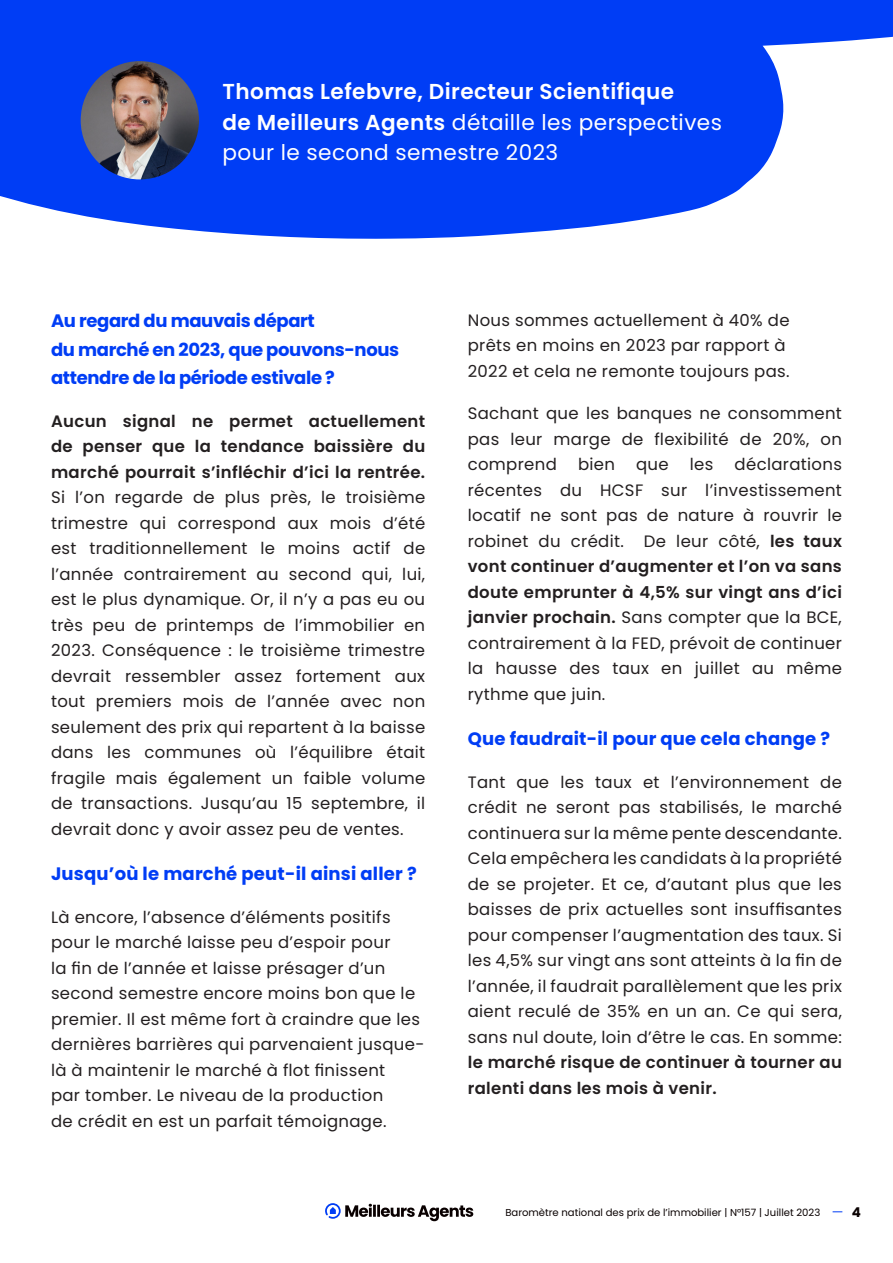
<style>
.page{position:relative;width:893px;height:1263px;background:#fff}
.page>*{position:absolute;margin:0;border:0;box-sizing:border-box;transform-origin:0 0}
.t1{font:700 45px/48px "Poppins";color:#fff}
.t2{font:600 21.6px/30.6px "Poppins";letter-spacing:.02em;color:#fff}
.t3{font:700 18px/28.5px "Poppins";letter-spacing:-.02em;color:#003df5}
.t4{font:700 18px "Poppins";letter-spacing:.01em;color:#003df5}
.t5{font:16.5px/25.5px "Poppins";letter-spacing:.02em;color:#231f20;text-align:justify}
.t6{font:600 16.5px/25.5px "Poppins";letter-spacing:.02em;color:#231f20;text-align:justify}
.t7{font:700 13.5px "Poppins";color:#090000}
.t8{font:10.05px "Poppins";color:#090000}
.s1{font-weight:400}
.s2{font-weight:600}
</style>
<div class="page">
<svg style="left:325px;top:1203px;width:148px;height:18px"></svg>
<svg style="left:0;top:81px;width:784px;height:158px;background:#1c52f6"></svg>
<div style="left:0;top:0;width:893px;height:81px;background:#003df5"></div>
<img style="left:81px;top:61px;width:118px;height:118px;border-radius:59px">
<h1 class="t1" style="left:163px;top:62px;width:387px">L’analyse de<br>Meilleurs Agents</h1>
<h2 class="t2" style="left:223px;top:76px;width:501px">Thomas Lefebvre, Directeur Scientifique<br>de Meilleurs Agents <span class="s1">détaille les perspectives pour le second semestre 2023</span></h2>
<p class="t3" style="left:51px;top:307px;width:350px">Au regard du mauvais départ<br>du marché en 2023, que pouvons-nous attendre de la période estivale ?</p>
<p class="t6" style="left:51px;top:408px;width:376px">Aucun signal ne permet actuellement de penser que la tendance baissière du marché pourrait s’infléchir d’ici la rentrée.</p>
<p class="t5" style="left:51px;top:485px;width:376px">Si l’on regarde de plus près, le troisième trimestre qui correspond aux mois d’été est traditionnellement le moins actif de l’année contrairement au second qui, lui, est le plus dynamique. Or, il n’y a pas eu ou très peu de printemps de l’immobilier en 2023. Conséquence : le troisième trimestre devrait ressembler assez fortement aux tout premiers mois de l’année avec non seulement des prix qui repartent à la baisse dans les communes où l’équilibre était fragile mais également un faible volume de transactions. Jusqu’au 15 septembre, il devrait donc y avoir assez peu de ventes.</p>
<p class="t4" style="left:51px;top:863px;width:367px">Jusqu’où le marché peut-il ainsi aller ?</p>
<p class="t5" style="left:51px;top:904px;width:375px;text-align:left">Là encore, l’absence d’éléments positifs pour le marché laisse peu d’espoir pour<br>la fin de l’année et laisse présager d’un second semestre encore moins bon que le premier. Il est même fort à craindre que les dernières barrières qui parvenaient jusque&shy;là à maintenir le marché à flot finissent<br>par tomber. Le niveau de la production<br>de crédit en est un parfait témoignage.</p>
<p class="t5" style="left:468px;top:307px;width:323px;text-align:left">Nous sommes actuellement à 40% de prêts en moins en 2023 par rapport à<br>2022 et cela ne remonte toujours pas.</p>
<p class="t5" style="left:468px;top:401px;width:376px">Sachant que les banques ne consomment pas leur marge de flexibilité de 20%, on comprend</p>
<p class="t5" style="left:468px;top:452px;width:376px;text-indent:267px">déclarations récentes du HCSF sur l’investissement locatif ne sont pas de nature à rouvrir le robinet du crédit. De leur côté, <span class="s2">les taux vont continuer d’augmenter et l’on va sans doute emprunter à 4,5% sur vingt ans d’ici janvier prochain.</span> Sans compter que la BCE, contrairement à la FED, prévoit de continuer la hausse des taux en juillet au même rythme que juin.</p>
<p class="t4" style="left:468px;top:728px;width:364px">Que faudrait-il pour que cela change ?</p>
<p class="t5" style="left:468px;top:769px;width:376px">Tant que les taux et l’environnement de crédit ne seront pas stabilisés, le marché continuera sur la même pente descendante.<br>Cela empêchera les candidats à la propriété de se projeter. Et ce, d’autant plus que les baisses de prix actuelles sont insuffisantes pour compenser l’augmentation des taux. Si les 4,5% sur vingt ans sont atteints à la fin de l’année, il faudrait parallèlement que les prix aient reculé de 35% en un an. Ce qui sera, sans nul doute, loin d’être le cas. En somme:</p>
<p class="t6" style="left:468px;top:1050px;width:376px">le marché risque de continuer à tourner au ralenti dans les mois à venir.</p>
<p class="t5" style="left:578px;top:452px;width:38px">bien</p>
<p class="t5" style="left:636px;top:452px;width:34px">que</p>
<p class="t5" style="left:690px;top:452px;width:25px">les</p>
<p class="t8" style="left:505px;top:1206px;width:316px">Baromètre national des prix de l’immobilier | N°157 | Juillet 2023</p>
<p class="t7" style="left:852px;top:1205px;width:11px">4</p>
</div>
